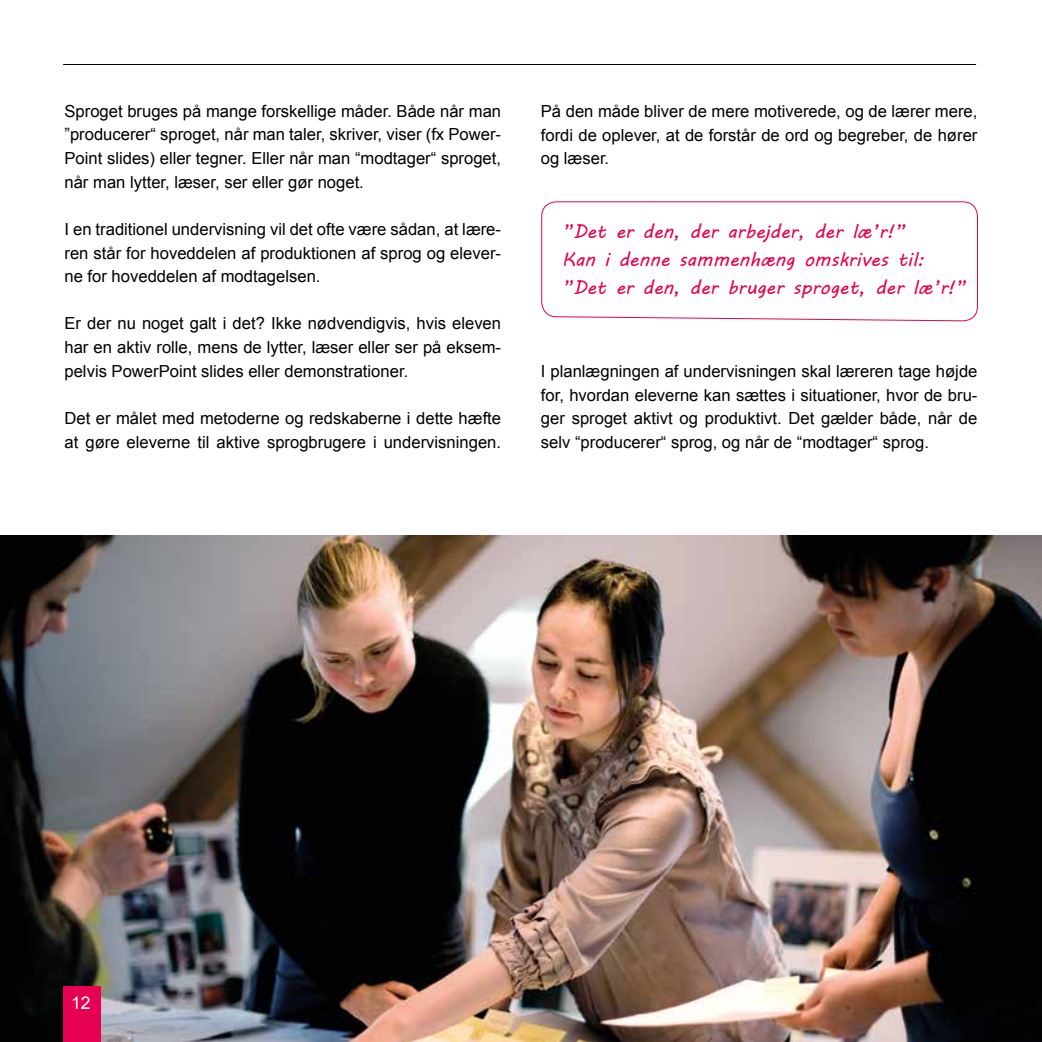
<style>
.page{position:relative;width:1042px;height:1042px;background:#fff}
.page>*{position:absolute;margin:0;border:0;box-sizing:border-box;transform-origin:0 0}
.t1{font:19.25px/28px "MV Boli";color:#e50051}
.t2{font:17.5px "Arial";color:#fff}
.t3{font:16.62px/23.6px "Arial";color:#000;text-align:justify}
</style>
<div class="page">
<svg style="left:541px;top:201px;width:437px;height:121px"></svg>
<hr style="left:63px;top:64px;width:913px;height:1px;background:#000">
<img style="left:0;top:536px;width:1042px;height:506px">
<div style="left:63px;top:986px;width:38px;height:56px;background:#e50051"></div>
<p class="t3" style="left:64px;top:99px;width:438px">Sproget bruges på mange forskellige måder. Både når man ”producerer“ sproget, når man taler, skriver, viser (fx Power-Point slides) eller tegner. Eller når man “modtager“ sproget, når man lytter, læser, ser eller gør noget.</p>
<p class="t3" style="left:64px;top:217px;width:438px">I en traditionel undervisning vil det ofte være sådan, at lære&shy;ren står for hoveddelen af produktionen af sprog og elever&shy;ne for hoveddelen af modtagelsen.</p>
<p class="t3" style="left:64px;top:312px;width:438px">Er der nu noget galt i det? Ikke nødvendigvis, hvis eleven har en aktiv rolle, mens de lytter, læser eller ser på eksem&shy;pelvis PowerPoint slides eller demonstrationer.</p>
<p class="t3" style="left:64px;top:406px;width:438px">Det er målet med metoderne og redskaberne i dette hæfte at gøre eleverne til aktive sprogbrugere i undervisningen.</p>
<p class="t3" style="left:541px;top:100px;width:438px">På den måde bliver de mere motiverede, og de lærer mere, fordi de oplever, at de forstår de ord og begreber, de hører og læser.</p>
<p class="t1" style="left:562px;top:217px;width:406px">”Det er den, der arbejder, der læ’r!”<br>Kan i denne sammenhæng omskrives til: ”Det er den, der bruger sproget, der læ’r!”</p>
<p class="t3" style="left:541px;top:360px;width:438px">I planlægningen af undervisningen skal læreren tage højde for, hvordan eleverne kan sættes i situationer, hvor de bru&shy;ger sproget aktivt og produktivt. Det gælder både, når de selv “producerer“ sprog, og når de “modtager“ sprog.</p>
<p class="t2" style="left:71px;top:991px;width:21px">12</p>
</div>
